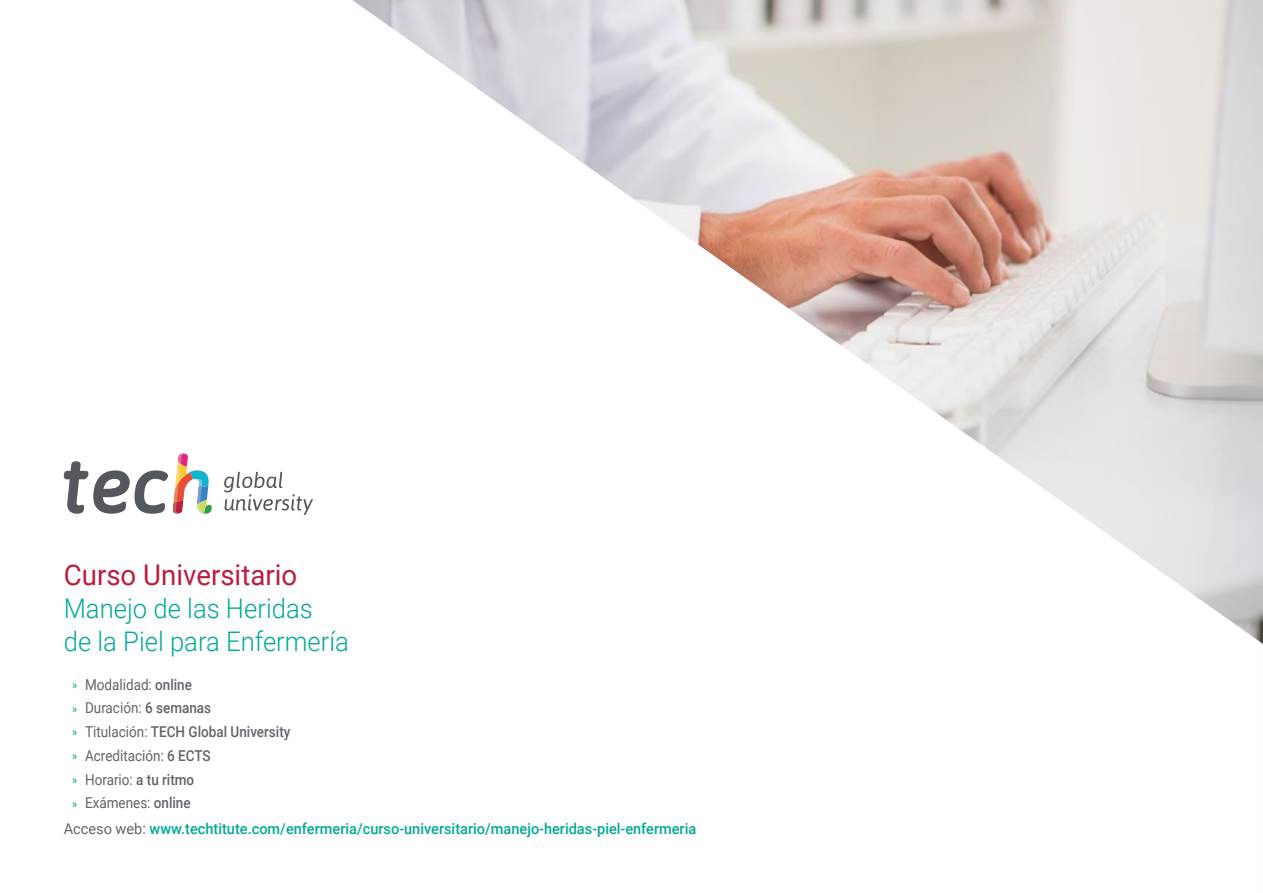
<style>
.page{position:relative;width:1263px;height:893px;background:#fff}
.page>*{position:absolute;margin:0;border:0;box-sizing:border-box;transform-origin:0 0}
.t1{font:28.5px "Roboto";color:#ba1e3c}
.t2{font:300 27px/33px "Roboto";color:#00a996;scale:.95 1}
.t3{font:15px/23.7px "Roboto";color:#61646a;scale:.9 1}
.t4{font:500 15px "Roboto";color:#00a996}
.s1{font-size:12px;color:#00a996}
.s2{font-weight:500}
.s3{font-weight:400;color:#61646a}
</style>
<div class="page">
<img style="left:352px;top:0;width:911px;height:644px">
<svg style="left:224px;top:472px;width:89px;height:43px"></svg>
<svg style="left:64px;top:454px;width:148px;height:60px"></svg>
<h1 class="t1" style="left:64px;top:555px;width:235px">Curso Universitario</h1>
<h2 class="t2" style="left:64px;top:591px;width:302px">Manejo de las Heridas<br>de la Piel para Enfermería</h2>
<p class="t3" style="left:72px;top:672px;width:244px"><span class="s1">»</span> Modalidad: <span class="s2">online<br></span><span class="s1">»</span> Duración: <span class="s2">6 semanas<br></span><span class="s1">»</span> Titulación: <span class="s2">TECH Global University </span><span class="s1">»</span> Acreditación: <span class="s2">6 ECTS<br></span><span class="s1">»</span> Horario: <span class="s2">a tu ritmo<br></span><span class="s1">»</span> Exámenes: <span class="s2">online</span></p>
<p class="t4" style="left:64px;top:818px;width:634px"><span class="s3">Acceso web:</span> www.techtitute.com/enfermeria/curso-universitario/manejo-heridas-piel-enfermeria</p>
</div>
